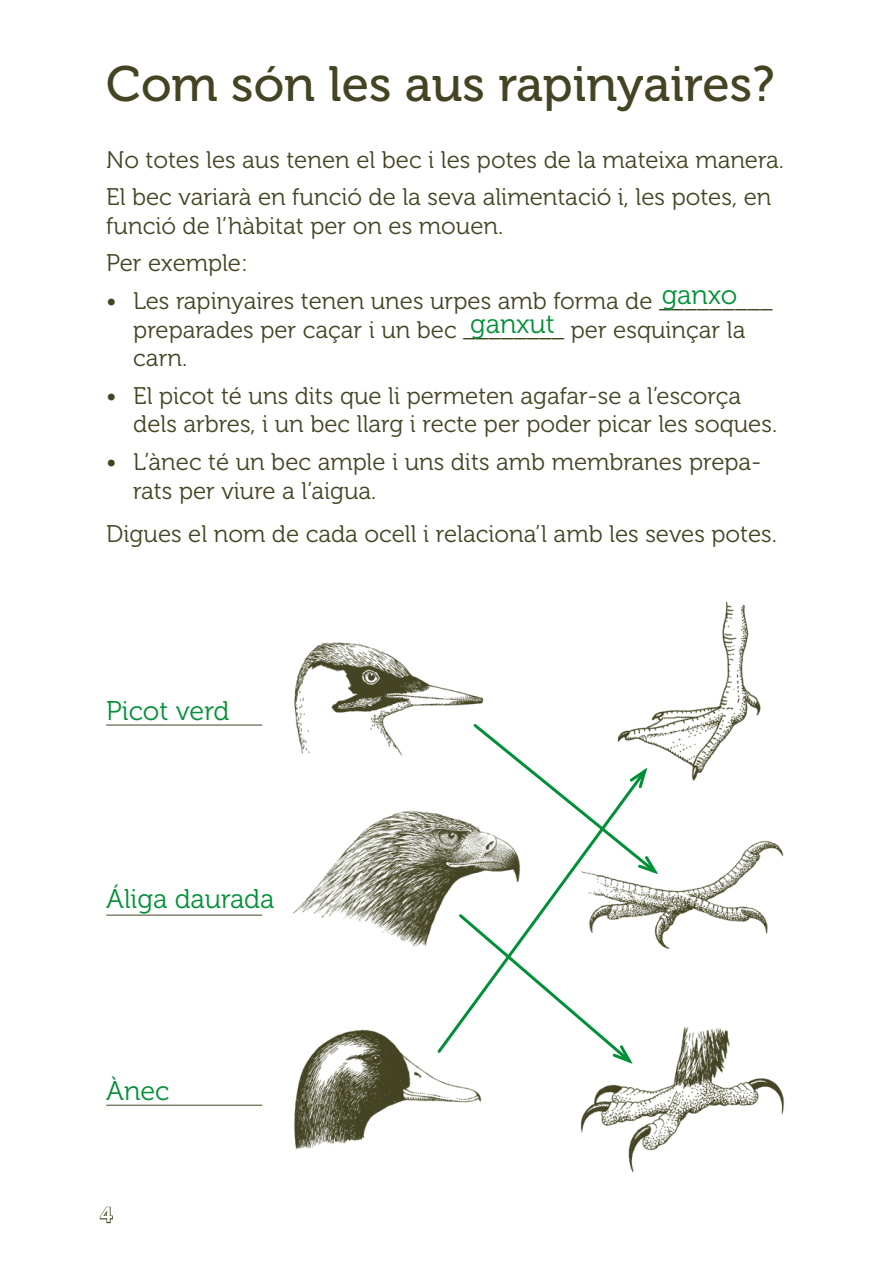
<style>
.page{position:relative;width:893px;height:1263px;background:#fff}
.page>*{position:absolute;margin:0;border:0;box-sizing:border-box;transform-origin:0 0}
.t1{font:49.5px "Museo 500";color:#444424}
.t2{font:27px "Museo 300";color:#009037}
.t3{font:24px/28.8px "Museo 300";color:#444424}
.t4{font:21px "Museo 700";color:#fff}
</style>
<div class="page">
<svg style="left:99px;top:1206px;width:14px;height:18px"></svg>
<img style="left:652px;top:601px;width:109px;height:180px">
<img style="left:649px;top:840px;width:135px;height:109px">
<img style="left:580px;top:1026px;width:205px;height:147px">
<img style="left:294px;top:1029px;width:188px;height:121px">
<img style="left:293px;top:811px;width:142px;height:136px">
<img style="left:294px;top:642px;width:190px;height:114px">
<hr style="left:106px;top:725px;width:156px;height:1px;background:#444424">
<hr style="left:106px;top:915px;width:156px;height:1px;background:#444424">
<hr style="left:106px;top:1105px;width:156px;height:1px;background:#444424">
<svg style="left:456px;top:1055px;width:180px;height:12px"></svg>
<svg style="left:435px;top:813px;width:214px;height:242px"></svg>
<svg style="left:471px;top:721px;width:191px;height:156px"></svg>
<h1 class="t1" style="left:106px;top:57px;width:670px">Com són les aus rapinyaires?</h1>
<p class="t3" style="left:106px;top:142px;width:679px;line-height:37.3px">No totes les aus tenen el bec i les potes de la mateixa manera.<br>El bec variarà en funció de la seva alimentació i, les potes, en</p>
<p class="t3" style="left:106px;top:208px;width:398px;line-height:37.3px">funció de l’hàbitat per on es mouen.<br>Per exemple:</p>
<p class="t3" style="left:133px;top:287px;width:641px;text-indent:-27px">• Les rapinyaires tenen unes urpes amb forma de _________ preparades per caçar i un bec ________ per esquinçar la carn.</p>
<p class="t3" style="left:133px;top:381px;width:645px;text-indent:-27px">• El picot té uns dits que li permeten agafar-se a l’escorça dels arbres, i un bec llarg i recte per poder picar les soques.</p>
<p class="t3" style="left:133px;top:448px;width:630px;text-indent:-27px">• L’ànec té un bec ample i uns dits amb membranes prepa&shy;rats per viure a l’aigua.</p>
<p class="t3" style="left:106px;top:520px;width:672px">Digues el nom de cada ocell i relaciona’l amb les seves potes.</p>
<p class="t2" style="left:662px;top:280px;width:77px">ganxo</p>
<p class="t2" style="left:470px;top:309px;width:86px">ganxut</p>
<p class="t2" style="left:106px;top:696px;width:125px">Picot verd</p>
<p class="t2" style="left:106px;top:884px;width:170px">Áliga daurada</p>
<p class="t2" style="left:106px;top:1076px;width:65px">Ànec</p>
<p class="t4" style="left:100px;top:1203px;width:14px">4</p>
</div>
